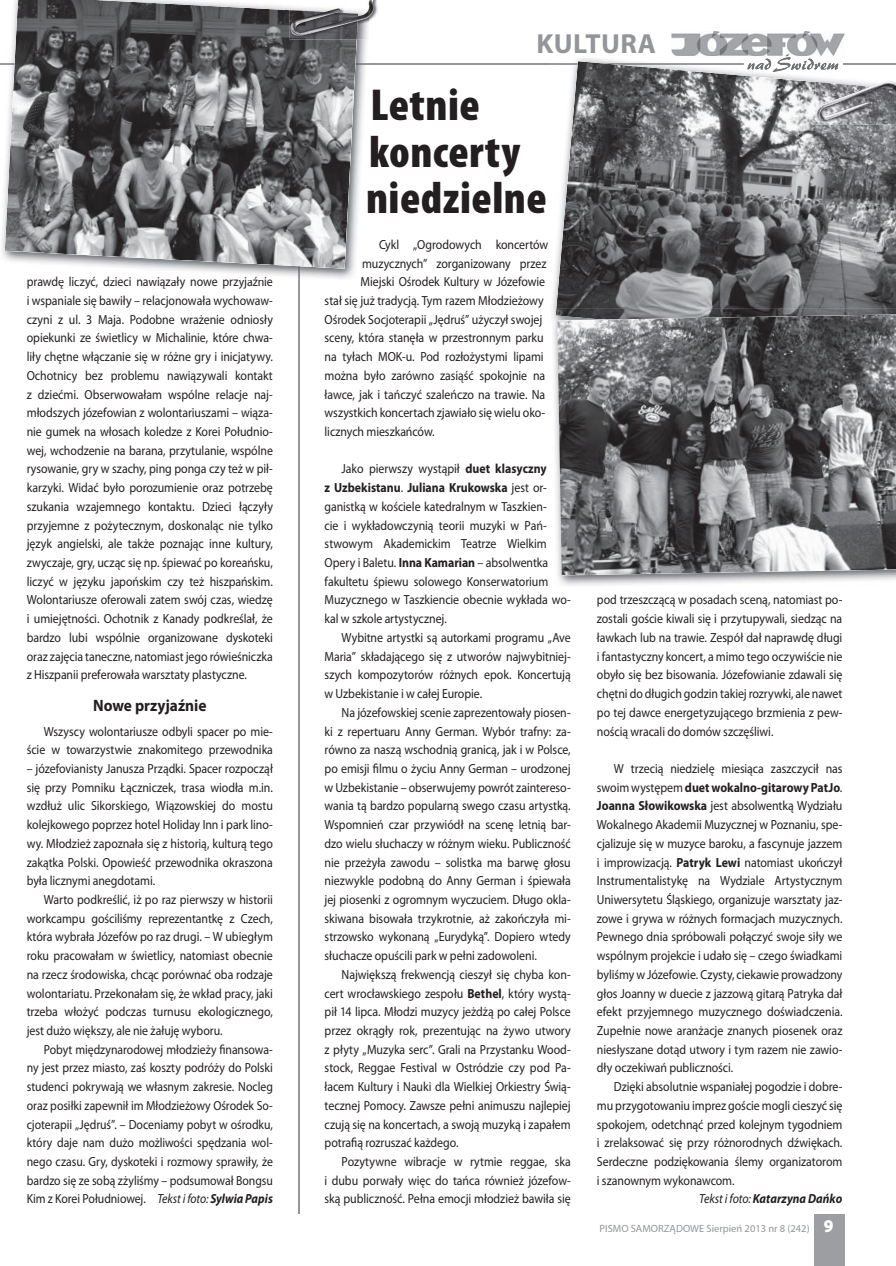
<style>
.page{position:relative;width:896px;height:1266px;background:#fff}
.page>*{position:absolute;margin:0;border:0;box-sizing:border-box;transform-origin:0 0}
.t1{font:900 condensed 45px/46.5px "Myriad Pro";letter-spacing:.01em;color:#231f20}
.t2{font:700 27.75px "Myriad Pro";letter-spacing:.015em;color:#939598}
.t3{font:700 16.5px "Myriad Pro";color:#231f20;scale:.93 1}
.t4{font:13.2px/18.8px "Myriad Pro";letter-spacing:-.005em;color:#231f20;text-align:justify;scale:.9 1}
.t5{font:13.2px/18.8px "Myriad Pro";letter-spacing:-.005em;color:#231f20;text-align:justify;scale:.89 1}
.t6{font:italic 700 13.2px "Myriad Pro";color:#231f20;scale:.9 1}
.t7{font:10.5px "Myriad Pro";color:#939598}
.s1{font-style:italic}
.s2{font-weight:700;font-style:italic}
.s3{font-weight:700}
.s4{font-weight:400}
.s5{font-weight:900;font-size:18px;color:#fff}
</style>
<div class="page">
<hr style="left:0;top:63px;width:743px;height:2px;background:#939598">
<img style="left:671px;top:31px;width:173px;height:25px">
<svg style="left:747px;top:54px;width:91px;height:2px"></svg>
<div style="left:813px;top:1213px;width:31px;height:52px;background:#9c9ea1"></div>
<hr style="left:298px;top:86px;width:2px;height:1127px;background:#939598">
<img style="left:2px;top:40px;width:365px;height:239px">
<svg style="left:298px;top:268px;width:2px;height:12px"></svg>
<img style="left:28px;top:277px;width:245px;height:2px">
<img style="left:5px;top:0;width:351px;height:268px">
<img style="left:290px;top:37px;width:68px;height:3px">
<img style="left:290px;top:0;width:88px;height:37px">
<img style="left:765px;top:57px;width:48px;height:4px">
<img style="left:556px;top:61px;width:339px;height:248px">
<img style="left:552px;top:309px;width:343px;height:277px">
<img style="left:555px;top:309px;width:145px;height:19px">
<img style="left:700px;top:309px;width:146px;height:5px">
<img style="left:846px;top:309px;width:49px;height:5px">
<img style="left:557px;top:314px;width:338px;height:261px">
<img style="left:815px;top:122px;width:80px;height:2px">
<img style="left:813px;top:80px;width:82px;height:42px">
<p class="t4" style="left:27px;top:274px;width:275px">prawd li zyć d ieci na iąz ły nowe prz j ź ie</p>
<p class="t4" style="left:27px;top:274px;width:275px;text-align:left;text-indent:212px">yan<br>i wspaniale się bawiły – relacjonowała wychowaw&shy;czyni z ul. 3 Maja. Podobne wrażenie odniosły opiekunki ze świetlicy w Michalinie, które chwa&shy;liły chętne włączanie się w różne gry i inicjatywy.<br>Ochotnicy bez problemu nawiązywali kontakt z dziećmi. Obserwowałam wspólne relacje naj&shy;młodszych józefowian z wolontariuszami – wiąza&shy;nie gumek na włosach koledze z Korei Południo&shy;wej, wchodzenie na barana, przytulanie, wspólne rysowanie, gry w szachy, ping ponga czy też w pił&shy;karzyki. Widać było porozumienie oraz potrzebę szukania wzajemnego kontaktu. Dzieci łączyły przyjemne z pożytecznym, doskonaląc nie tylko język angielski, ale także poznając inne kultury, zwyczaje, gry, ucząc się np. śpiewać po koreańsku, liczyć w języku japońskim czy też hiszpańskim.<br>Wolontariusze oferowali zatem swój czas, wiedzę i umiejętności. Ochotnik z Kanady podkreślał, że bardzo lubi wspólnie organizowane dyskoteki oraz zajęcia taneczne, natomiast jego rówieśniczka z Hiszpanii preferowała warsztaty plastyczne.</p>
<p class="t3" style="left:93px;top:699px;width:123px">Nowe przyjaźnie</p>
<p class="t4" style="left:27px;top:723px;width:275px;text-align:right">Wszyscy wolontariusze odbyli spacer po mie&shy;ście w towarzystwie znakomitego przewodnika</p>
<p class="t4" style="left:27px;top:760px;width:275px">– józefovianisty Janusza Prządki. Spacer rozpoczął się przy Pomniku Łączniczek, trasa wiodła m.in. wzdłuż ulic Sikorskiego, Wiązowskiej do mostu kolejkowego poprzez hotel Holiday Inn i park lino&shy;wy. Młodzież zapoznała się z historią, kulturą tego zakątka Polski. Opowieść przewodnika okraszona była licznymi anegdotami.</p>
<p class="t4" style="left:27px;top:891px;width:275px;text-indent:17px">Warto podkreślić, iż po raz pierwszy w historii workcampu gościliśmy reprezentantkę z Czech, która wybrała Józefów po raz drugi. – W ubiegłym roku pracowałam w świetlicy, natomiast obecnie na rzecz środowiska, chcąc porównać oba rodzaje wolontariatu. Przekonałam się, że wkład pracy, jaki trzeba włożyć podczas turnusu ekologicznego, jest dużo większy, ale nie żałuję wyboru.</p>
<p class="t5" style="left:27px;top:1041px;width:278px;text-indent:17px">Pobyt międzynarodowej młodzieży finansowa&shy;ny jest przez miasto, zaś koszty podróży do Polski studenci pokrywają we własnym zakresie. Nocleg oraz posiłki zapewnił im Młodzieżowy Ośrodek So&shy;cjoterapii „Jędruś”. – Doceniamy pobyt w ośrodku, który daje nam dużo możliwości spędzania wol&shy;nego czasu. Gry, dyskoteki i rozmowy sprawiły, że bardzo się ze sobą zżyliśmy – podsumował Bongsu Kim z Korei Południowej. <span class="s1">Tekst i foto:</span> <span class="s2">Sylwia Papis</span></p>
<p class="t4" style="left:58px;top:274px;width:65px">ę c , z</p>
<p class="t4" style="left:148px;top:274px;width:33px">w a</p>
<h2 class="t2" style="left:536px;top:33px;width:121px">KULTURA</h2>
<h1 class="t1" style="left:366px;top:86px;width:182px">Letnie koncerty niedzielne</h1>
<p class="t4" style="left:379px;top:236px;width:189px">Cykl „Ogrodowych koncertów</p>
<p class="t4" style="left:362px;top:255px;width:206px">muzycznych” zorganizowany przez</p>
<p class="t4" style="left:360px;top:274px;width:206px">Miejski Ośrodek Kultury w Józefowie</p>
<p class="t4" style="left:324px;top:292px;width:245px">stał się już tradycją. Tym razem Młodzieżowy</p>
<p class="t4" style="left:324px;top:311px;width:243px">Ośrodek Socjoterapii „Jędruś” użyczył swojej</p>
<p class="t4" style="left:324px;top:330px;width:245px">sceny, która stanęła w przestronnym parku</p>
<p class="t4" style="left:324px;top:349px;width:245px">na tyłach MOK-u. Pod rozłożystymi lipami</p>
<p class="t4" style="left:324px;top:367px;width:246px">można było zarówno zasiąść spokojnie na</p>
<p class="t4" style="left:324px;top:386px;width:246px">ławce, jak i tańczyć szaleńczo na trawie. Na</p>
<p class="t4" style="left:324px;top:405px;width:246px">wszystkich koncertach zjawiało się wielu oko-</p>
<p class="t4" style="left:324px;top:423px;width:124px">licznych mieszkańców.</p>
<p class="t4" style="left:324px;top:461px;width:275px;text-align:left;text-indent:17px">Jako pierwszy wystąpił <span class="s3">duet klasyczny<br>z Uzbekistanu</span>. <span class="s3">Juliana Krukowska</span> jest or&shy;ganistką w kościele katedralnym w Taszkien-<br>cie i wykładowczynią teorii muzyki w Pań&shy;stwowym Akademickim Teatrze Wielkim Opery i Baletu. <span class="s3">Inna Kamarian</span> – absolwentka fakultetu śpiewu solowego Konserwatorium Muzycznego w Taszkiencie obecnie wykłada wo&shy;kal w szkole artystycznej.</p>
<p class="t4" style="left:324px;top:629px;width:275px;text-indent:17px">Wybitne artystki są autorkami programu „Ave Maria” składającego się z utworów najwybitniej&shy;szych kompozytorów różnych epok. Koncertują w Uzbekistanie i w całej Europie.</p>
<p class="t4" style="left:324px;top:704px;width:275px;text-indent:17px">Na józefowskiej scenie zaprezentowały piosen&shy;ki z repertuaru Anny German. Wybór trafny: za&shy;równo za naszą wschodnią granicą, jak i w Polsce, po emisji filmu o życiu Anny German – urodzonej w Uzbekistanie – obserwujemy powrót zaintereso&shy;wania tą bardzo popularną swego czasu artystką.<br>Wspomnień czar przywiódł na scenę letnią bar&shy;dzo wielu słuchaczy w różnym wieku. Publiczność nie przeżyła zawodu – solistka ma barwę głosu niezwykle podobną do Anny German i śpiewała jej piosenki z ogromnym wyczuciem. Długo okla&shy;skiwana bisowała trzykrotnie, aż zakończyła mi&shy;strzowsko wykonaną „Eurydyką”. Dopiero wtedy słuchacze opuścili park w pełni zadowoleni.</p>
<p class="t4" style="left:324px;top:966px;width:275px;text-indent:17px">Największą frekwencją cieszył się chyba kon&shy;cert wrocławskiego zespołu <span class="s3">Bethel</span>, który wystą&shy;pił 14 lipca. Młodzi muzycy jeżdżą po całej Polsce przez okrągły rok, prezentując na żywo utwory z płyty „Muzyka serc”. Grali na Przystanku Wood&shy;stock, Reggae Festival w Ostródzie czy pod Pa&shy;łacem Kultury i Nauki dla Wielkiej Orkiestry Świą&shy;tecznej Pomocy. Zawsze pełni animuszu najlepiej czują się na koncertach, a swoją muzyką i zapałem potrafią rozruszać każdego.</p>
<p class="t4" style="left:324px;top:1153px;width:275px;text-indent:17px">Pozytywne wibracje w rytmie reggae, ska i dubu porwały więc do tańca również józefow&shy;ską publiczność. Pełna emocji młodzież bawiła się</p>
<p class="t4" style="left:597px;top:592px;width:274px">pod trzeszczącą w posadach sceną, natomiast po&shy;zostali goście kiwali się i przytupywali, siedząc na ławkach lub na trawie. Zespół dał naprawdę długi i fantastyczny koncert, a mimo tego oczywiście nie obyło się bez bisowania. Józefowianie zdawali się chętni do długich godzin takiej rozrywki, ale nawet po tej dawce energetyzującego brzmienia z pew&shy;nością wracali do domów szczęśliwi.</p>
<p class="t4" style="left:597px;top:760px;width:274px;text-indent:17px">W trzecią niedzielę miesiąca zaszczycił nas swoim występem <span class="s3">duet wokalno-gitarowy PatJo</span>.<br><span class="s3">Joanna Słowikowska</span> jest absolwentką Wydziału Wokalnego Akademii Muzycznej w Poznaniu, spe&shy;cjalizuje się w muzyce baroku, a fascynuje jazzem i improwizacją. <span class="s3">Patryk Lewi</span> natomiast ukończył Instrumentalistykę na Wydziale Artystycznym Uniwersytetu Śląskiego, organizuje warsztaty jaz&shy;zowe i grywa w różnych formacjach muzycznych.<br>Pewnego dnia spróbowali połączyć swoje siły we wspólnym projekcie i udało się – czego świadkami byliśmy w Józefowie. Czysty, ciekawie prowadzony głos Joanny w duecie z jazzową gitarą Patryka dał efekt przyjemnego muzycznego doświadczenia.<br>Zupełnie nowe aranżacje znanych piosenek oraz niesłyszane dotąd utwory i tym razem nie zawio&shy;dły oczekiwań publiczności.</p>
<p class="t4" style="left:614px;top:1078px;width:255px">Dzięki absolutnie wspaniałej pogodzie i dobre-</p>
<p class="t4" style="left:597px;top:1097px;width:274px">mu przygotowaniu imprez goście mogli cieszyć się</p>
<p class="t4" style="left:597px;top:1116px;width:274px">spokojem, odetchnąć przed kolejnym tygodniem</p>
<p class="t4" style="left:597px;top:1134px;width:274px">i zrelaksować się przy różnorodnych dźwiękach.</p>
<p class="t4" style="left:597px;top:1153px;width:274px">Serdeczne podziękowania ślemy organizatorom</p>
<p class="t4" style="left:597px;top:1172px;width:154px">i szanownym wykonawcom.</p>
<p class="t6" style="left:699px;top:1193px;width:160px"><span class="s4">Tekst i foto:</span> Katarzyna Dańko</p>
<p class="t7" style="left:599px;top:1224px;width:235px">PISMO SAMORZĄDOWE Sierpień 2013 nr 8 (242) <span class="s5">9</span></p>
</div>
